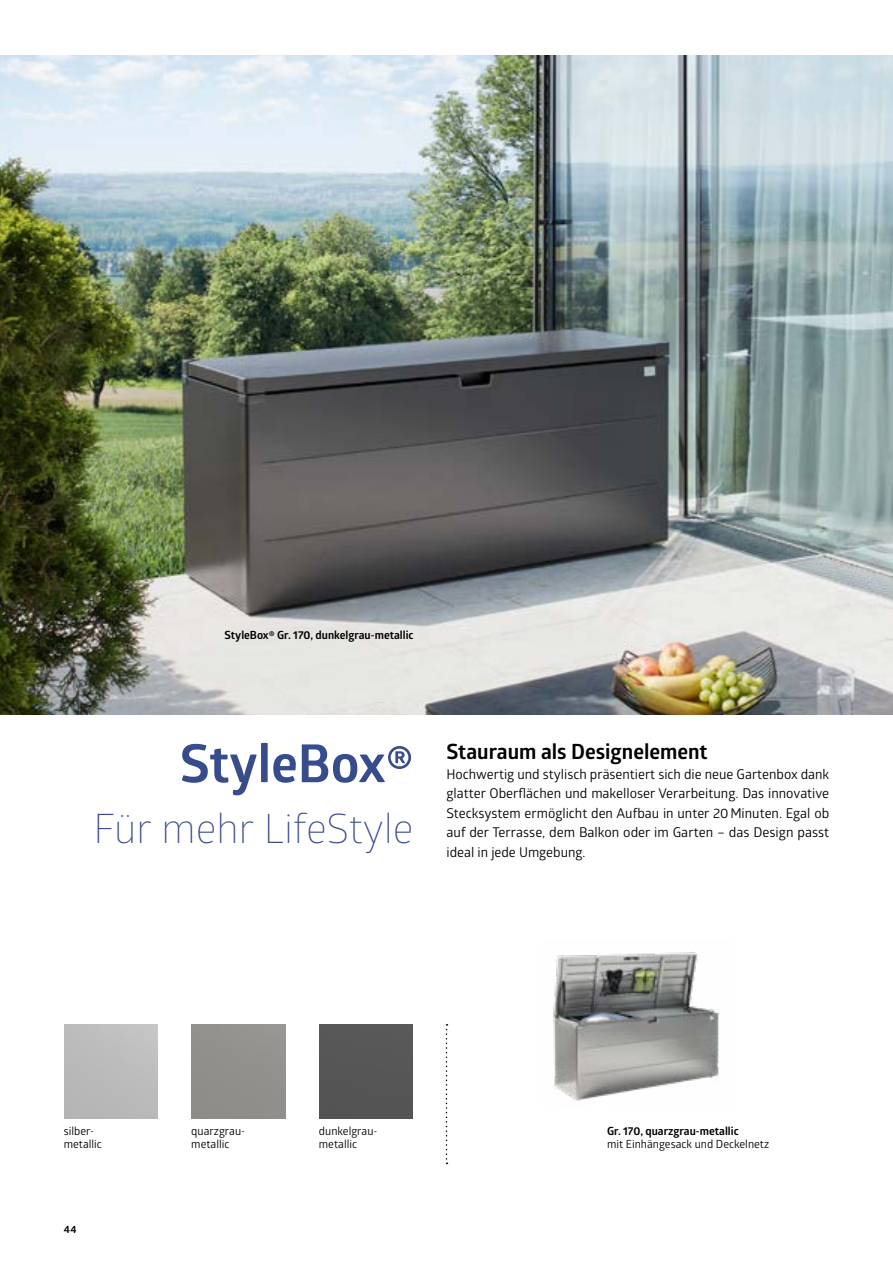
<style>
.page{position:relative;width:893px;height:1263px;background:#fff}
.page>*{position:absolute;margin:0;border:0;box-sizing:border-box;transform-origin:0 0}
.t1{font:700 52.5px "Glober";color:#374c8d}
.t2{font:300 40.5px "Glober";color:#3d4c8d}
.t3{font:700 21px "Glober";color:#000}
.t4{font:13.5px/19.5px "Glober";color:#000;text-align:justify}
.t5{font:11.25px/12.8px "Glober";color:#000}
.t6{font:700 11.25px "Glober";color:#000}
.t7{font:700 10.5px "Glober";color:#000}
</style>
<div class="page">
<svg style="left:446px;top:1024px;width:1px;height:140px"></svg>
<div style="left:319px;top:1025px;width:94px;height:93px;background:#565656"></div>
<img style="left:0;top:55px;width:893px;height:659px">
<img style="left:553px;top:952px;width:167px;height:149px">
<p class="t6" style="left:225px;top:626px;width:190px">StyleBox® Gr. 170, dunkelgrau-metallic</p>
<h1 class="t1" style="left:180px;top:726px;width:235px">StyleBox®</h1>
<h2 class="t2" style="left:93px;top:801px;width:322px">Für mehr LifeStyle</h2>
<h3 class="t3" style="left:446px;top:737px;width:263px">Stauraum als Designelement</h3>
<p class="t4" style="left:446px;top:763px;width:384px">Hochwertig und stylisch präsentiert sich die neue Gartenbox dank glatter Oberflächen und makelloser Verarbeitung. Das innovative Stecksystem ermöglicht den Aufbau in unter 20Minuten. Egal ob auf der Terrasse, dem Balkon oder im Garten – das Design passt ideal in jede Umgebung.</p>
<p class="t5" style="left:64px;top:1124px;width:40px">silber&shy;metallic</p>
<p class="t6" style="left:607px;top:1123px;width:133px">Gr. 170, quarzgrau-metallic</p>
<p class="t5" style="left:319px;top:1124px;width:60px">dunkelgrau&shy;metallic</p>
<p class="t5" style="left:191px;top:1124px;width:55px">quarzgrau&shy;metallic</p>
<p class="t5" style="left:607px;top:1137px;width:164px">mit Einhängesack und Deckelnetz</p>
<p class="t7" style="left:64px;top:1221px;width:14px">44</p>
</div>
